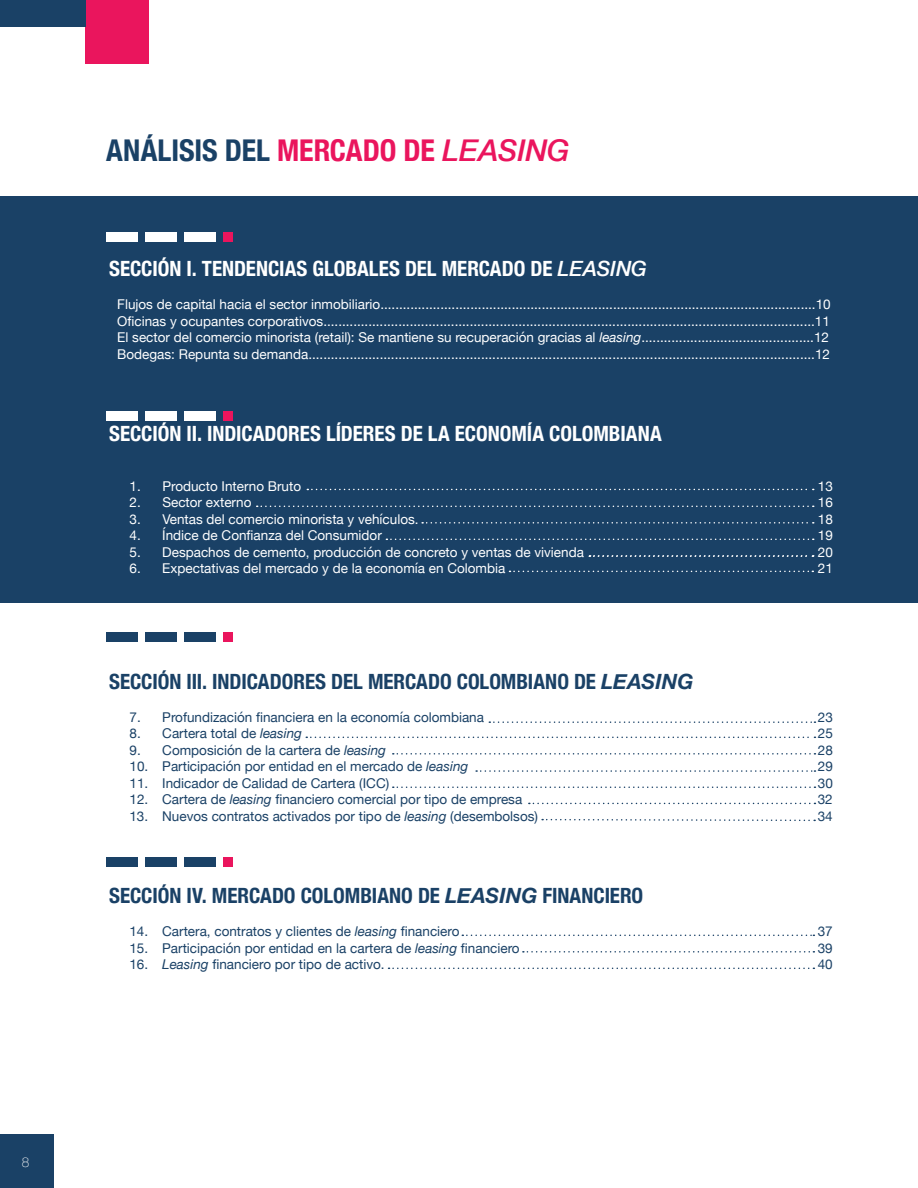
<style>
.page{position:relative;width:918px;height:1188px;background:#fff}
.page>*{position:absolute;margin:0;border:0;box-sizing:border-box;transform-origin:0 0}
.t1{font:700 condensed 30px "Helvetica Neue";letter-spacing:-.005em;color:#1a4166}
.t2{font:700 condensed 21px "Helvetica Neue";color:#1a4166}
.t3{font:700 condensed 21px "Helvetica Neue";color:#fff}
.t4{font:13.5px/16.5px "Helvetica Neue";color:#fff}
.t5{font:13.5px "Helvetica Neue";color:#1a4166}
.t6{font:100 13.5px "Helvetica Neue";color:#fff}
.s1{color:#ea155d}
.s2{font-weight:500;font-style:italic;font-stretch:normal;color:#ea155d}
.s3{font-weight:500;font-style:italic;font-stretch:normal}
.s4{font-style:italic}
.s5{font-style:italic;font-stretch:normal}
</style>
<div class="page">
<div style="left:0;top:1134px;width:54px;height:54px;background:#1a4166"></div>
<div style="left:0;top:196px;width:918px;height:407px;background:#1a4166"></div>
<div style="left:85px;top:0;width:64px;height:64px;background:#ea155d"></div>
<div style="left:0;top:0;width:85px;height:27px;background:#1a4166"></div>
<div style="left:107px;top:232px;width:31px;height:10px;background:#fff"></div>
<div style="left:145px;top:232px;width:32px;height:10px;background:#fff"></div>
<div style="left:184px;top:232px;width:31px;height:10px;background:#fff"></div>
<div style="left:223px;top:232px;width:10px;height:10px;background:#ea155d"></div>
<div style="left:107px;top:411px;width:31px;height:10px;background:#fff"></div>
<div style="left:145px;top:411px;width:32px;height:10px;background:#fff"></div>
<div style="left:184px;top:411px;width:31px;height:10px;background:#fff"></div>
<div style="left:223px;top:411px;width:10px;height:10px;background:#ea155d"></div>
<div style="left:107px;top:632px;width:31px;height:10px;background:#1a4166"></div>
<div style="left:145px;top:632px;width:32px;height:10px;background:#1a4166"></div>
<div style="left:184px;top:632px;width:31px;height:10px;background:#1a4166"></div>
<div style="left:223px;top:632px;width:10px;height:10px;background:#ea155d"></div>
<div style="left:107px;top:857px;width:31px;height:10px;background:#1a4166"></div>
<div style="left:145px;top:857px;width:32px;height:10px;background:#1a4166"></div>
<div style="left:184px;top:857px;width:31px;height:10px;background:#1a4166"></div>
<div style="left:223px;top:857px;width:10px;height:10px;background:#ea155d"></div>
<svg style="left:307px;top:489px;width:507px;height:1px"></svg>
<svg style="left:257px;top:506px;width:557px;height:1px"></svg>
<svg style="left:422px;top:522px;width:392px;height:2px"></svg>
<svg style="left:386px;top:539px;width:428px;height:1px"></svg>
<svg style="left:589px;top:555px;width:225px;height:2px"></svg>
<svg style="left:489px;top:721px;width:327px;height:2px"></svg>
<svg style="left:306px;top:737px;width:509px;height:1px"></svg>
<svg style="left:393px;top:753px;width:422px;height:2px"></svg>
<svg style="left:476px;top:770px;width:339px;height:2px"></svg>
<svg style="left:393px;top:786px;width:422px;height:2px"></svg>
<svg style="left:529px;top:803px;width:286px;height:1px"></svg>
<svg style="left:462px;top:935px;width:352px;height:1px"></svg>
<svg style="left:523px;top:951px;width:291px;height:2px"></svg>
<svg style="left:542px;top:818px;width:273px;height:4px"></svg>
<svg style="left:509px;top:571px;width:304px;height:1px"></svg>
<svg style="left:387px;top:968px;width:428px;height:1px"></svg>
<p class="t6" style="left:22px;top:1152px;width:9px">8</p>
<h1 class="t1" style="left:106px;top:125px;width:465px">ANÁLISIS DEL <span class="s1">MERCADO DE</span> <span class="s2">LEASING</span></h1>
<h2 class="t3" style="left:109px;top:251px;width:540px">SECCIÓN I. TENDENCIAS GLOBALES DEL MERCADO DE <span class="s3">LEASING</span></h2>
<p class="t4" style="left:117px;top:297px;width:715px">Flujos de capital hacia el sector inmobiliario....................................................................................................................10<br>Oficinas y ocupantes corporativos...................................................................................................................................11<br>El sector del comercio minorista (retail): Se mantiene su recuperación gracias al <span class="s4">leasing</span>..............................................12<br>Bodegas: Repunta su demanda.......................................................................................................................................12</p>
<h2 class="t3" style="left:109px;top:416px;width:554px">SECCIÓN II. INDICADORES LÍDERES DE LA ECONOMÍA COLOMBIANA</h2>
<p class="t4" style="left:130px;top:478px;width:173px">1. Producto Interno Bruto</p>
<p class="t4" style="left:818px;top:478px;width:17px">13</p>
<p class="t4" style="left:130px;top:495px;width:123px">2. Sector externo</p>
<p class="t4" style="left:818px;top:495px;width:17px">16</p>
<p class="t4" style="left:130px;top:511px;width:291px">3. Ventas del comercio minorista y vehículos.</p>
<p class="t4" style="left:818px;top:511px;width:17px">18</p>
<p class="t4" style="left:130px;top:528px;width:254px">4. Índice de Confianza del Consumidor</p>
<p class="t4" style="left:818px;top:528px;width:17px">19</p>
<p class="t4" style="left:130px;top:544px;width:456px">5. Despachos de cemento, producción de concreto y ventas de vivienda</p>
<p class="t4" style="left:818px;top:544px;width:17px">20</p>
<p class="t4" style="left:130px;top:561px;width:377px">6. Expectativas del mercado y de la economía en Colombia</p>
<p class="t4" style="left:818px;top:561px;width:17px">21</p>
<h2 class="t2" style="left:109px;top:664px;width:586px">SECCIÓN III. INDICADORES DEL MERCADO COLOMBIANO DE <span class="s5">LEASING</span></h2>
<p class="t5" style="left:130px;top:707px;width:356px">7. Profundización financiera en la economía colombiana</p>
<p class="t5" style="left:818px;top:707px;width:17px">23</p>
<p class="t5" style="left:130px;top:723px;width:174px">8. Cartera total de <span class="s4">leasing</span></p>
<p class="t5" style="left:818px;top:723px;width:17px">25</p>
<p class="t5" style="left:130px;top:740px;width:258px">9. Composición de la cartera de <span class="s4">leasing</span></p>
<p class="t5" style="left:818px;top:740px;width:17px">28</p>
<p class="t5" style="left:130px;top:756px;width:340px">10. Participación por entidad en el mercado de <span class="s4">leasing</span></p>
<p class="t5" style="left:818px;top:756px;width:17px">29</p>
<p class="t5" style="left:130px;top:773px;width:261px">11. Indicador de Calidad de Cartera (ICC)</p>
<p class="t5" style="left:818px;top:773px;width:17px">30</p>
<p class="t5" style="left:130px;top:789px;width:394px">12. Cartera de <span class="s4">leasing</span> financiero comercial por tipo de empresa</p>
<p class="t5" style="left:818px;top:789px;width:17px">32</p>
<p class="t5" style="left:129px;top:806px;width:410px">13. Nuevos contratos activados por tipo de <span class="s4">leasing</span> (desembolsos)</p>
<p class="t5" style="left:818px;top:806px;width:17px">34</p>
<h2 class="t2" style="left:109px;top:878px;width:536px">SECCIÓN IV. MERCADO COLOMBIANO DE <span class="s5">LEASING</span> FINANCIERO</h2>
<p class="t5" style="left:129px;top:921px;width:332px">14. Cartera, contratos y clientes de <span class="s4">leasing</span> financiero</p>
<p class="t5" style="left:818px;top:921px;width:17px">37</p>
<p class="t5" style="left:129px;top:938px;width:392px">15. Participación por entidad en la cartera de <span class="s4">leasing</span> financiero</p>
<p class="t5" style="left:818px;top:938px;width:17px">39</p>
<p class="t5" style="left:129px;top:954px;width:257px">16. <span class="s4">Leasing</span> financiero por tipo de activo.</p>
<p class="t5" style="left:818px;top:954px;width:17px">40</p>
</div>
